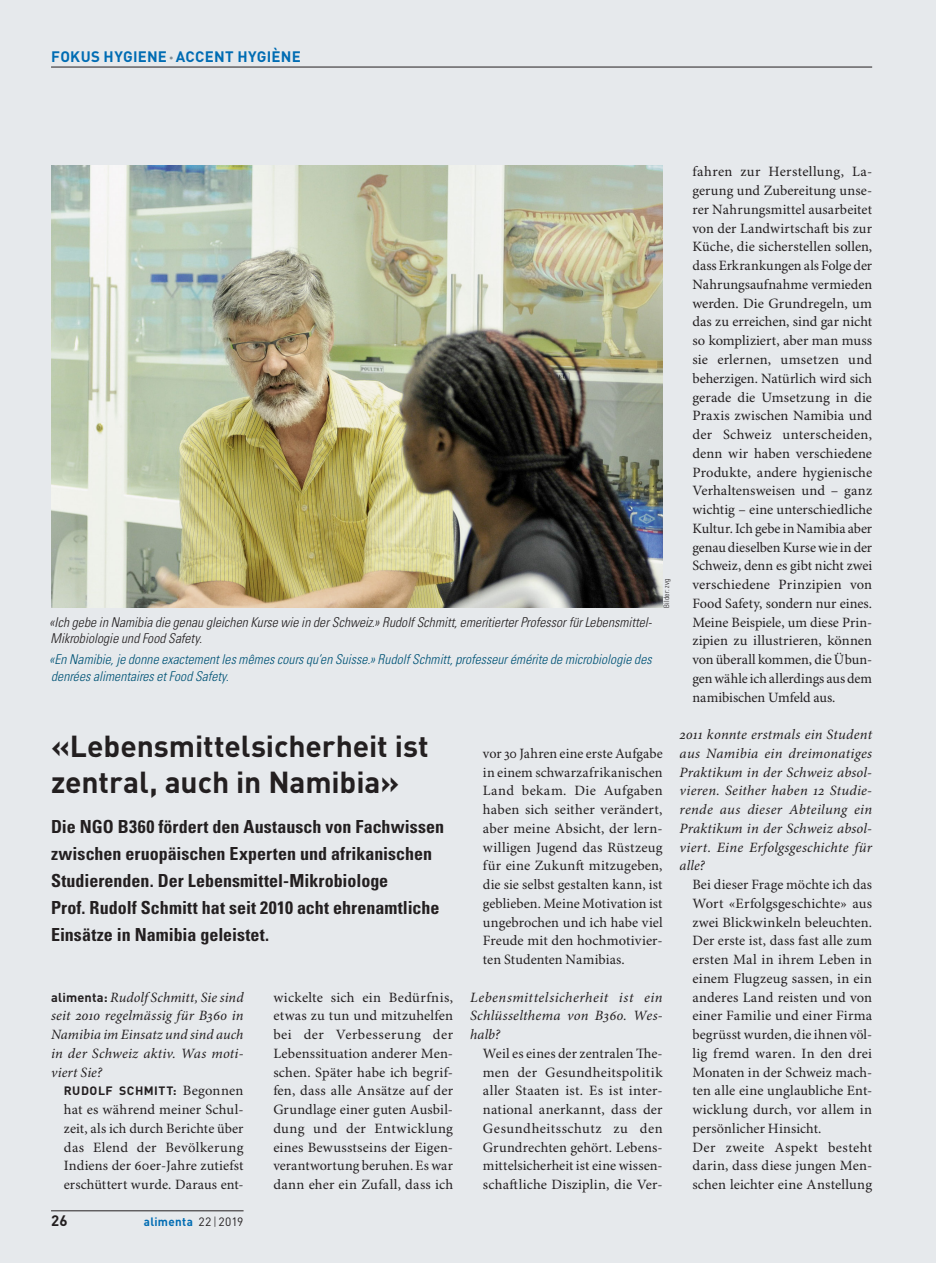
<style>
.page{position:relative;width:936px;height:1263px;background:#fff}
.page>*{position:absolute;margin:0;border:0;box-sizing:border-box;transform-origin:0 0}
._1b_Haupttitel_Fokus{font:700 30px/36px "DIN Pro";letter-spacing:-.005em;color:#231f20}
._2a_Lead_2sp_ohne_Ei{font:700 condensed 18px/27px "Univers LT Std";color:#231f20}
._7_Kolumnentitel{font:700 15px "DIN Pro";letter-spacing:.015em;color:#006cb3}
.t1{font:700 15px "DIN Pro";color:#231f20}
._6b_Interview_Antwor{font:14.25px/18.8px "Minion Pro";letter-spacing:.005em;color:#231f20;text-align:justify}
._6a_Interview_Frage{font:italic 14.25px/18.8px "Minion Pro";letter-spacing:.015em;color:#231f20;text-align:justify}
._9b_Bildlegende{font:italic 300 condensed 13.5px/16.5px "Univers LT Std";letter-spacing:.005em;color:#005376}
._9b_Bildlegende-2{font:italic 300 condensed 13.5px/16.5px "Univers LT Std";letter-spacing:.005em;color:#231f20}
._6b_Interview_Antwor-2{font:700 12px "DIN Pro";letter-spacing:.04em;color:#231f20}
.t2{font:700 12px "DIN Pro";letter-spacing:.025em;color:#006cb3}
._9_Fotonachweis{font:300 condensed 7.5px "Univers LT Std";letter-spacing:.02em;color:#231f20}
.s1{font-size:9px;color:#828f96}
.s2{font-family:"DIN Pro";font-weight:700;font-style:normal;font-size:12.75px}
.s3{font-family:"Minion Pro";font-weight:400;font-size:14.25px}
.s4{font-weight:400;color:#231f20}
.s5{font-weight:300;color:#231f20}
</style>
<div class="page">
<div style="left:0;top:0;width:935px;height:1263px;background:#e6e9ec"></div>
<hr style="left:51px;top:67px;width:821px;height:1px;background:#231f20">
<hr style="left:51px;top:1210px;width:192px;height:1px;background:#231f20">
<img style="left:51px;top:166px;width:611px;height:442px">
<p class="_7_Kolumnentitel" style="left:51px;top:45px;width:251px">FOKUS HYGIENE <span class="s1">•</span> ACCENT HYGIÈNE</p>
<p class="_9b_Bildlegende-2" style="left:49px;top:614px;width:604px">«Ich gebe in Namibia die genau gleichen Kurse wie in der Schweiz.» Rudolf Schmitt, emeritierter Professor für Lebensmittel-<br>Mikrobiologie und Food Safety.</p>
<p class="_9b_Bildlegende" style="left:49px;top:651px;width:604px">«En Namibie, je donne exactement les mêmes cours qu’en Suisse.» Rudolf Schmitt, professeur émérite de microbiologie des denrées alimentaires et Food Safety.</p>
<p class="_9_Fotonachweis" style="left:662px;top:608px;width:31px;rotate:-90deg">Bilder: zvg</p>
<p class="_1b_Haupttitel_Fokus" style="left:51px;top:725px;width:379px">«Lebensmittelsicherheit ist zentral, auch in Namibia»</p>
<p class="_2a_Lead_2sp_ohne_Ei" style="left:51px;top:813px;width:394px">Die NGO B360 fördert den Austausch von Fachwissen zwischen eruopäischen Experten und afrikanischen Studierenden. Der Lebensmittel-Mikrobiologe<br>Prof. Rudolf Schmitt hat seit 2010 acht ehrenamtliche Einsätze in Namibia geleistet.</p>
<p class="_6a_Interview_Frage" style="left:51px;top:988px;width:194px"><span class="s2">alimenta:</span> Rudolf Schmitt, Sie sind seit 2010 regelmässig für B360 in Namibia im Einsatz und sind auch in der Schweiz aktiv. Was moti&shy;viert Sie?</p>
<p class="_6b_Interview_Antwor-2" style="left:64px;top:1081px;width:181px">RUDOLF SCHMITT: <span class="s3">Begonnen</span></p>
<p class="_6b_Interview_Antwor" style="left:64px;top:1101px;width:181px">hat es während meiner Schul&shy;zeit, als ich durch Berichte über das Elend der Bevölkerung Indiens der 60er-Jahre zutiefst erschüttert wurde. Daraus ent-</p>
<p class="t1" style="left:51px;top:1208px;width:18px">26</p>
<p class="t2" style="left:144px;top:1212px;width:101px">alimenta <span class="s4">22</span><span class="s5">|</span><span class="s4">2019</span></p>
<p class="_6b_Interview_Antwor" style="left:273px;top:988px;width:181px">wickelte sich ein Bedürfnis, etwas zu tun und mitzuhelfen bei der Verbesserung der Lebenssituation anderer Men&shy;schen. Später habe ich begrif&shy;fen, dass alle Ansätze auf der Grundlage einer guten Ausbil&shy;dung und der Entwicklung eines Bewusstseins der Eigen&shy;verantwortung beruhen. Es war dann eher ein Zufall, dass ich</p>
<p class="_6b_Interview_Antwor" style="left:483px;top:744px;width:181px">vor 30 Jahren eine erste Aufgabe in einem schwarzafrikanischen Land bekam. Die Aufgaben haben sich seither verändert, aber meine Absicht, der lern&shy;willigen Jugend das Rüstzeug für eine Zukunft mitzugeben, die sie selbst gestalten kann, ist geblieben. Meine Motivation ist ungebrochen und ich habe viel Freude mit den hochmotivier&shy;ten Studenten Namibias.</p>
<p class="_6a_Interview_Frage" style="left:470px;top:988px;width:194px">Lebensmittelsicherheit ist ein Schlüsselthema von B360. Wes&shy;halb?</p>
<p class="_6b_Interview_Antwor" style="left:483px;top:1044px;width:181px">Weil es eines der zentralen The&shy;men der Gesundheitspolitik aller Staaten ist. Es ist inter&shy;national anerkannt, dass der Gesundheitsschutz zu den Grundrechten gehört. Lebens&shy;mittelsicherheit ist eine wissen&shy;schaftliche Disziplin, die Ver-</p>
<p class="_6b_Interview_Antwor" style="left:692px;top:163px;width:181px">fahren zur Herstellung, La&shy;gerung und Zubereitung unse&shy;rer Nahrungsmittel ausarbeitet von der Landwirtschaft bis zur Küche, die sicherstellen sollen, dass Erkrankungen als Folge der Nahrungsaufnahme vermieden werden. Die Grundregeln, um das zu erreichen, sind gar nicht so kompliziert, aber man muss sie erlernen, umsetzen und beherzigen. Natürlich wird sich gerade die Umsetzung in die Praxis zwischen Namibia und der Schweiz unterscheiden, denn wir haben verschiedene Produkte, andere hygienische Verhaltensweisen und – ganz wichtig – eine unterschiedliche Kultur. Ich gebe in Namibia aber genau dieselben Kurse wie in der Schweiz, denn es gibt nicht zwei verschiedene Prinzipien von Food Safety, sondern nur eines.<br>Meine Beispiele, um diese Prin&shy;zipien zu illustrieren, können von überall kommen, die Übun&shy;gen wähle ich allerdings aus dem namibischen Umfeld aus.</p>
<p class="_6a_Interview_Frage" style="left:679px;top:726px;width:194px">2011 konnte erstmals ein Student aus Namibia ein dreimonatiges Praktikum in der Schweiz absol&shy;vieren. Seither haben 12 Studie&shy;rende aus dieser Abteilung ein Praktikum in der Schweiz absol&shy;viert. Eine Erfolgsgeschichte für alle?</p>
<p class="_6b_Interview_Antwor" style="left:692px;top:876px;width:181px">Bei dieser Frage möchte ich das Wort «Erfolgsgeschichte» aus zwei Blickwinkeln beleuchten.<br>Der erste ist, dass fast alle zum ersten Mal in ihrem Leben in einem Flugzeug sassen, in ein anderes Land reisten und von einer Familie und einer Firma begrüsst wurden, die ihnen völ&shy;lig fremd waren. In den drei Monaten in der Schweiz mach&shy;ten alle eine unglaubliche Ent&shy;wicklung durch, vor allem in persönlicher Hinsicht.</p>
<p class="_6b_Interview_Antwor" style="left:692px;top:1138px;width:181px">Der zweite Aspekt besteht darin, dass diese jungen Men&shy;schen leichter eine Anstellung</p>
</div>
